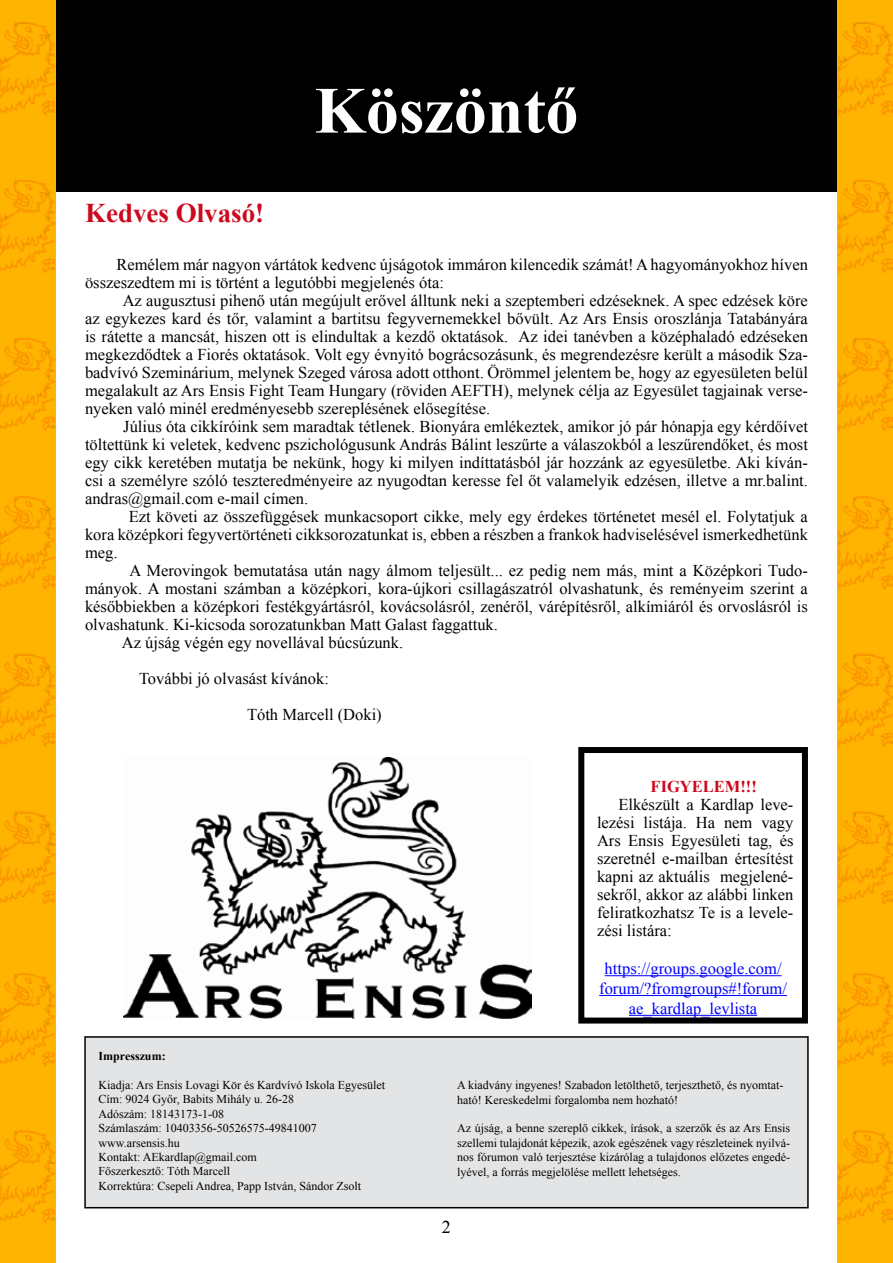
<style>
.page{position:relative;width:893px;height:1263px;background:#fff}
.page>*{position:absolute;margin:0;border:0;box-sizing:border-box;transform-origin:0 0}
.t1{font:700 66px "Times New Roman";color:#fff}
.t2{font:700 27px "Times New Roman";color:#cd071e}
.t3{font:18px "Times New Roman";color:#000}
.t4{font:16.5px/18px "Times New Roman";color:#000;text-align:justify}
.t5{font:16.5px/19.8px "Times New Roman";color:#00f;text-align:center}
.t6{font:700 16.5px "Times New Roman";color:#cd071e}
.t7{font:12px/14.4px "Times New Roman";color:#000}
.t8{font:700 12px "Times New Roman";color:#000}
</style>
<div class="page">
<div style="left:55px;top:0;width:783px;height:191px;background:#000"></div>
<div style="left:838px;top:0;width:55px;height:1263px;background:#feb400"></div>
<div style="left:0;top:0;width:55px;height:1263px;background:#feb400"></div>
<img style="left:839px;top:496px;width:54px;height:409px">
<img style="left:839px;top:973px;width:54px;height:250px">
<img style="left:0;top:22px;width:54px;height:409px">
<img style="left:0;top:496px;width:54px;height:409px">
<img style="left:0;top:973px;width:54px;height:250px">
<img style="left:839px;top:22px;width:54px;height:409px">
<div style="left:85px;top:1037px;width:723px;height:171px;background:#e3e4e5"></div>
<div style="left:84px;top:1036px;width:725px;height:172px;border:2px solid #000"></div>
<img style="left:123px;top:758px;width:408px;height:261px">
<hr style="left:605px;top:975px;width:177px;height:1px;background:#00f">
<hr style="left:599px;top:995px;width:188px;height:1px;background:#00f">
<hr style="left:629px;top:1015px;width:128px;height:1px;background:#00f">
<div style="left:578px;top:747px;width:230px;height:276px;border:6px solid #000"></div>
<h1 class="t1" style="left:314px;top:65px;width:266px">Köszöntő</h1>
<h2 class="t2" style="left:85px;top:195px;width:181px">Kedves Olvasó!</h2>
<p class="t4" style="left:85px;top:255px;width:724px;text-indent:31px">Remélem már nagyon vártátok kedvenc újságotok immáron kilencedik számát! A hagyományokhoz híven összeszedtem mi is történt a legutóbbi megjelenés óta:</p>
<p class="t4" style="left:85px;top:291px;width:724px;text-indent:38px">Az augusztusi pihenő után megújult erővel álltunk neki a szeptemberi edzéseknek. A spec edzések köre az egykezes kard és tőr, valamint a bartitsu fegyvernemekkel bővült. Az Ars Ensis oroszlánja Tatabányára is rátette a mancsát, hiszen ott is elindultak a kezdő oktatások. Az idei tanévben a középhaladó edzéseken megkezdődtek a Fiorés oktatások. Volt egy évnyitó bográcsozásunk, és megrendezésre került a második Sza&shy;badvívó Szeminárium, melynek Szeged városa adott otthont. Örömmel jelentem be, hogy az egyesületen belül megalakult az Ars Ensis Fight Team Hungary (röviden AEFTH), melynek célja az Egyesület tagjainak verse&shy;nyeken való minél eredményesebb szereplésének elősegítése.</p>
<p class="t4" style="left:85px;top:417px;width:724px;text-indent:38px">Július óta cikkíróink sem maradtak tétlenek. Bionyára emlékeztek, amikor jó pár hónapja egy kérdőívet töltettünk ki veletek, kedvenc pszichológusunk András Bálint leszűrte a válaszokból a leszűrendőket, és most egy cikk keretében mutatja be nekünk, hogy ki milyen indíttatásból jár hozzánk az egyesületbe. Aki kíván&shy;csi a személyre szóló teszteredményeire az nyugodtan keresse fel őt valamelyik edzésen, illetve a mr.balint. andras@gmail.com e-mail címen.</p>
<p class="t4" style="left:85px;top:507px;width:724px;text-indent:44px">Ezt követi az összefüggések munkacsoport cikke, mely egy érdekes történetet mesél el. Folytatjuk a kora középkori fegyvertörténeti cikksorozatunkat is, ebben a részben a frankok hadviselésével ismerkedhetünk meg.</p>
<p class="t4" style="left:129px;top:561px;width:680px">A Merovingok bemutatása után nagy álmom teljesült... ez pedig nem más, mint a Középkori Tudo-</p>
<p class="t4" style="left:85px;top:579px;width:724px">mányok. A mostani számban a középkori, kora-újkori csillagászatról olvashatunk, és reményeim szerint a</p>
<p class="t4" style="left:85px;top:597px;width:724px">későbbiekben a középkori festékgyártásról, kovácsolásról, zenéről, várépítésről, alkímiáról és orvoslásról is</p>
<p class="t4" style="left:85px;top:615px;width:414px">olvashatunk. Ki-kicsoda sorozatunkban Matt Galast faggattuk.</p>
<p class="t4" style="left:122px;top:633px;width:283px">Az újság végén egy novellával búcsúzunk.</p>
<p class="t4" style="left:247px;top:660px;width:136px;line-height:36px;text-indent:-108px">További jó olvasást kívánok:<br>Tóth Marcell (Doki)</p>
<p class="t6" style="left:651px;top:775px;width:108px">FIGYELEM!!!</p>
<p class="t4" style="left:597px;top:795px;width:198px;text-indent:21px">Elkészült a Kardlap leve&shy;lezési listája. Ha nem vagy Ars Ensis Egyesületi tag, és szeretnél e-mailban értesítést kapni az aktuális megjelené&shy;sekről, akkor az alábbi linken feliratkozhatsz Te is a levele&shy;zési listára:</p>
<p class="t5" style="left:599px;top:958px;width:189px">https://groups.google.com/ forum/?fromgroups#!forum/ ae_kardlap_levlista</p>
<p class="t8" style="left:99px;top:1048px;width:69px">Impresszum:</p>
<p class="t7" style="left:99px;top:1077px;width:288px">Kiadja: Ars Ensis Lovagi Kör és Kardvívó Iskola Egyesület Cím: 9024 Győr, Babits Mihály u. 26-28<br>Adószám: 18143173-1-08<br>Számlaszám: 10403356-50526575-49841007 www.arsensis.hu<br>Kontakt: AEkardlap@gmail.com<br>Főszerkesztő: Tóth Marcell<br>Korrektúra: Csepeli Andrea, Papp István, Sándor Zsolt</p>
<p class="t7" style="left:457px;top:1078px;width:328px">A kiadvány ingyenes! Szabadon letölthető, terjeszthető, és nyomtat&shy;ható! Kereskedelmi forgalomba nem hozható!</p>
<p class="t7" style="left:457px;top:1121px;width:335px;text-align:justify">Az újság, a benne szereplő cikkek, írások, a szerzők és az Ars Ensis szellemi tulajdonát képezik, azok egészének vagy részleteinek nyilvá&shy;nos fórumon való terjesztése kizárólag a tulajdonos előzetes engedé&shy;lyével, a forrás megjelölése mellett lehetséges.</p>
<p class="t3" style="left:442px;top:1215px;width:10px">2</p>
</div>
